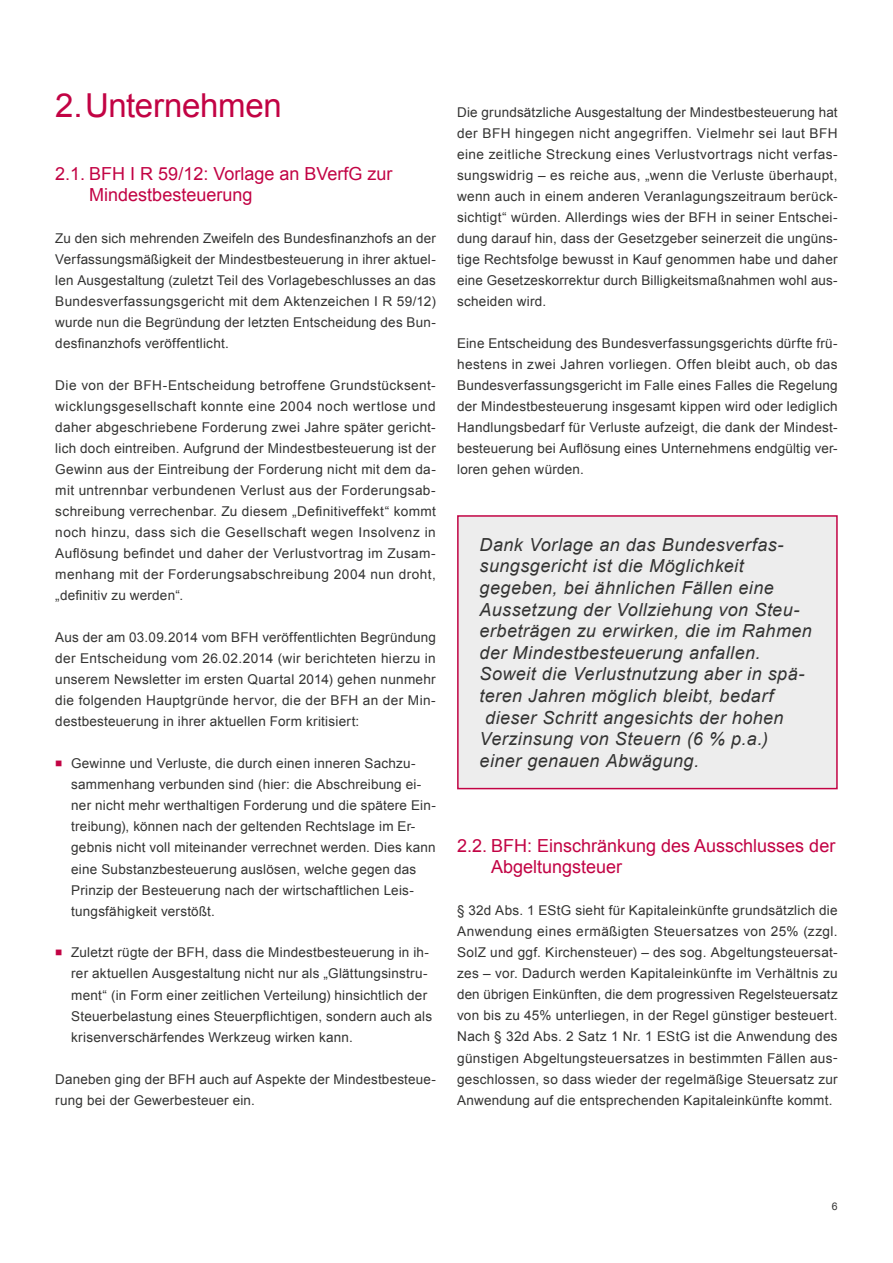
<style>
.page{position:relative;width:893px;height:1263px;background:#fff}
.page>*{position:absolute;margin:0;border:0;box-sizing:border-box;transform-origin:0 0}
.t1{font:33px "Arial";letter-spacing:-.01em;color:#c20344}
.t2{font:italic 18px "Arial";letter-spacing:.025em;color:#333332}
.t3{font:18px/21px "Arial";color:#c20344}
.t4{font:13.5px/21px "Arial";letter-spacing:.015em;color:#333332;text-align:justify}
.t5{font:10.5px "Arial";color:#333332}
</style>
<div class="page">
<div style="left:458px;top:516px;width:379px;height:273px;background:#ededed"></div>
<div style="left:457px;top:515px;width:381px;height:274px;border:2px solid #c20344"></div>
<h1 class="t1" style="left:55px;top:84px;width:228px">2.Unternehmen</h1>
<h2 class="t3" style="left:89px;top:164px;width:305px;text-indent:-34px">2.1. BFH I R 59/12: Vorlage an BVerfG zur<br>Mindestbesteuerung</h2>
<p class="t4" style="left:55px;top:228px;width:382px">Zu den sich mehrenden Zweifeln des Bundesfinanzhofs an der Verfassungsmäßigkeit der Mindestbesteuerung in ihrer aktuel&shy;len Ausgestaltung (zuletzt Teil des Vorlagebeschlusses an das Bundesverfassungsgericht mit dem Aktenzeichen I R 59/12) wurde nun die Begründung der letzten Entscheidung des Bun&shy;desfinanzhofs veröffentlicht.</p>
<p class="t4" style="left:55px;top:375px;width:382px">Die von der BFH-Entscheidung betroffene Grundstücksent&shy;wicklungsgesellschaft konnte eine 2004 noch wertlose und daher abgeschriebene Forderung zwei Jahre später gericht&shy;lich doch eintreiben. Aufgrund der Mindestbesteuerung ist der Gewinn aus der Eintreibung der Forderung nicht mit dem da&shy;mit untrennbar verbundenen Verlust aus der Forderungsab&shy;schreibung verrechenbar. Zu diesem „Definitiveffekt“ kommt noch hinzu, dass sich die Gesellschaft wegen Insolvenz in Auflösung befindet und daher der Verlustvortrag im Zusam&shy;menhang mit der Forderungsabschreibung 2004 nun droht, „definitiv zu werden“.</p>
<p class="t4" style="left:55px;top:627px;width:382px">Aus der am 03.09.2014 vom BFH veröffentlichten Begründung der Entscheidung vom 26.02.2014 (wir berichteten hierzu in unserem Newsletter im ersten Quartal 2014) gehen nunmehr die folgenden Hauptgründe hervor, die der BFH an der Min&shy;destbesteuerung in ihrer aktuellen Form kritisiert:</p>
<p class="t4" style="left:71px;top:753px;width:366px;text-align:left">Gewinne und Verluste, die durch einen inneren Sachzu&shy;sammenhang verbunden sind (hier: die Abschreibung ei&shy;ner nicht mehr werthaltigen Forderung und die spätere Ein&shy;treibung), können nach der geltenden Rechtslage im Er&shy;gebnis nicht voll miteinander verrechnet werden. Dies kann eine Substanzbesteuerung auslösen, welche gegen das Prinzip der Besteuerung nach der wirtschaftlichen Leis&shy;tungsfähigkeit verstößt.</p>
<p class="t4" style="left:71px;top:942px;width:363px;text-align:left">Zuletzt rügte der BFH, dass die Mindestbesteuerung in ih&shy;rer aktuellen Ausgestaltung nicht nur als „Glättungsinstru&shy;ment“ (in Form einer zeitlichen Verteilung) hinsichtlich der Steuerbelastung eines Steuerpflichtigen, sondern auch als krisenverschärfendes Werkzeug wirken kann.</p>
<p class="t4" style="left:55px;top:1068px;width:382px">Daneben ging der BFH auch auf Aspekte der Mindestbesteue&shy;rung bei der Gewerbesteuer ein.</p>
<p class="t4" style="left:457px;top:102px;width:382px">Die grundsätzliche Ausgestaltung der Mindestbesteuerung hat der BFH hingegen nicht angegriffen. Vielmehr sei laut BFH eine zeitliche Streckung eines Verlustvortrags nicht verfas&shy;sungswidrig – es reiche aus, „wenn die Verluste überhaupt, wenn auch in einem anderen Veranlagungszeitraum berück&shy;sichtigt“ würden. Allerdings wies der BFH in seiner Entschei&shy;dung darauf hin, dass der Gesetzgeber seinerzeit die ungüns&shy;tige Rechtsfolge bewusst in Kauf genommen habe und daher eine Gesetzeskorrektur durch Billigkeitsmaßnahmen wohl aus&shy;scheiden wird.</p>
<p class="t4" style="left:457px;top:333px;width:382px">Eine Entscheidung des Bundesverfassungsgerichts dürfte frü&shy;hestens in zwei Jahren vorliegen. Offen bleibt auch, ob das Bundesverfassungsgericht im Falle eines Falles die Regelung der Mindestbesteuerung insgesamt kippen wird oder lediglich Handlungsbedarf für Verluste aufzeigt, die dank der Mindest&shy;besteuerung bei Auflösung eines Unternehmens endgültig ver&shy;loren gehen würden.</p>
<h2 class="t2" style="left:480px;top:533px;width:305px">Dank Vorlage an das Bundesverfas-</h2>
<h2 class="t2" style="left:480px;top:554px;width:266px">sungsgericht ist die Möglichkeit</h2>
<h2 class="t2" style="left:480px;top:576px;width:296px">gegeben, bei ähnlichen Fällen eine</h2>
<h2 class="t2" style="left:480px;top:598px;width:321px">Aussetzung der Vollziehung von Steu-</h2>
<h2 class="t2" style="left:480px;top:619px;width:334px">erbeträgen zu erwirken, die im Rahmen</h2>
<h2 class="t2" style="left:480px;top:641px;width:282px">der Mindestbesteuerung anfallen.</h2>
<h2 class="t2" style="left:480px;top:662px;width:326px">Soweit die Verlustnutzung aber in spä-</h2>
<h2 class="t2" style="left:480px;top:684px;width:295px">teren Jahren möglich bleibt, bedarf</h2>
<h2 class="t2" style="left:485px;top:706px;width:300px">dieser Schritt angesichts der hohen</h2>
<h2 class="t2" style="left:480px;top:727px;width:290px">Verzinsung von Steuern (6 % p.a.)</h2>
<h2 class="t2" style="left:480px;top:749px;width:221px">einer genauen Abwägung.</h2>
<h2 class="t3" style="left:491px;top:836px;width:346px;text-indent:-34px">2.2. BFH: Einschränkung des Ausschlusses der<br>Abgeltungsteuer</h2>
<p class="t4" style="left:457px;top:900px;width:382px">§ 32d Abs. 1 EStG sieht für Kapitaleinkünfte grundsätzlich die Anwendung eines ermäßigten Steuersatzes von 25% (zzgl.<br>SolZ und ggf. Kirchensteuer) – des sog. Abgeltungsteuersat&shy;zes – vor. Dadurch werden Kapitaleinkünfte im Verhältnis zu den übrigen Einkünften, die dem progressiven Regelsteuersatz von bis zu 45% unterliegen, in der Regel günstiger besteuert.<br>Nach § 32d Abs. 2 Satz 1 Nr. 1 EStG ist die Anwendung des günstigen Abgeltungsteuersatzes in bestimmten Fällen aus&shy;geschlossen, so dass wieder der regelmäßige Steuersatz zur Anwendung auf die entsprechenden Kapitaleinkünfte kommt.</p>
<p class="t5" style="left:832px;top:1199px;width:7px">6</p>
</div>
